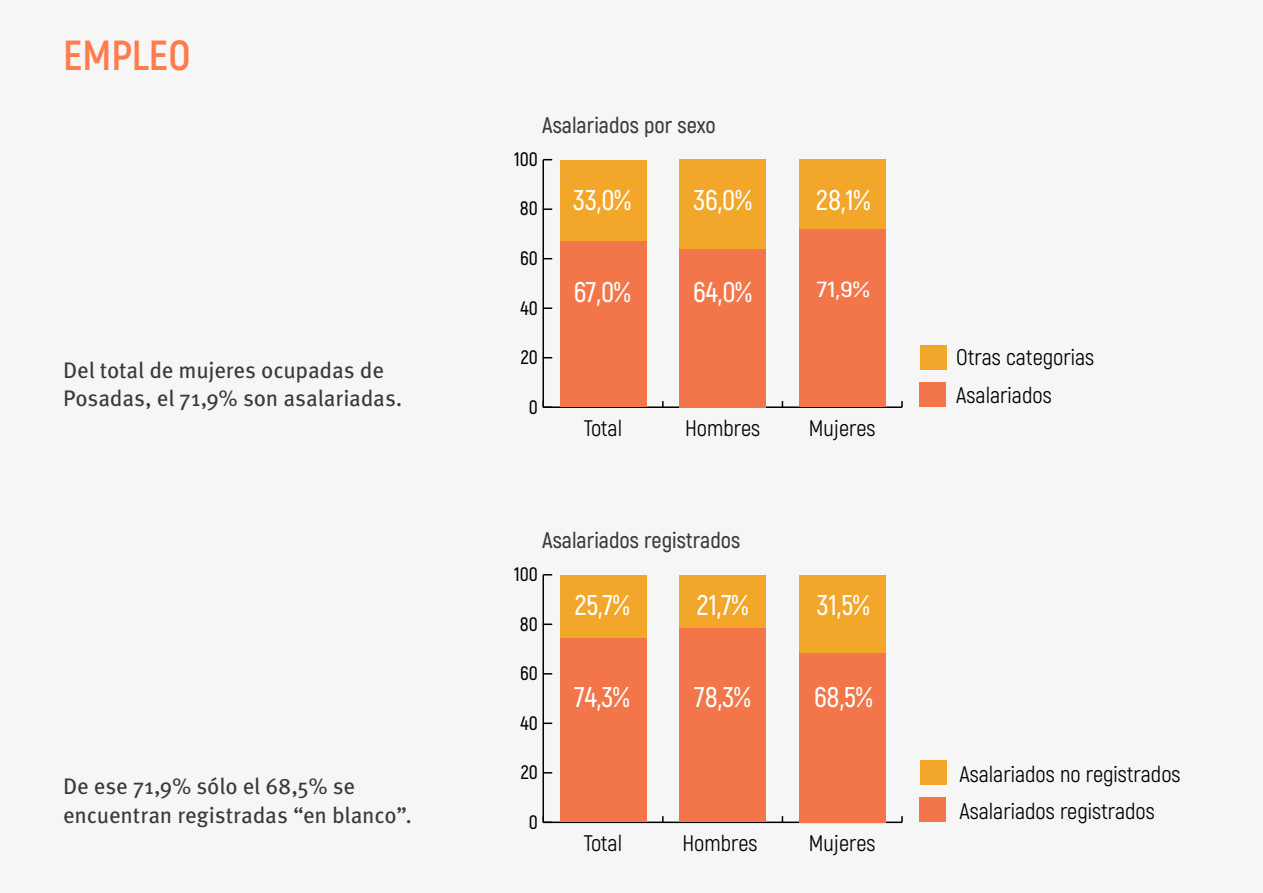
<style>
.page{position:relative;width:1263px;height:893px;background:#f6f6f6}
.page>*{position:absolute;margin:0;border:0;box-sizing:border-box;transform-origin:0 0}
.t1{font:700 42px "Akrobat";color:#ff7c4d}
.t2{font:600 28.5px "Akrobat";color:#fff}
.t3{font:22.5px/28.5px "Meta Pro";letter-spacing:-.005em;color:#3d383f}
.t4{font:22.5px/37.2px "Akrobat";color:#000}
.t5{font:600 22.5px "Akrobat";color:#3d383f}
.t6{font:600 21.9px "Akrobat";color:#fff;scale:1.3 1}
.t7{font:600 19.5px "Akrobat";color:#000}
</style>
<div class="page">
<hr style="left:543px;top:406px;width:359px;height:2px;background:#000">
<svg style="left:662px;top:401px;width:2px;height:6px"></svg>
<svg style="left:901px;top:401px;width:2px;height:6px"></svg>
<hr style="left:542px;top:160px;width:2px;height:247px;background:#000">
<svg style="left:542px;top:401px;width:10px;height:7px"></svg>
<svg style="left:544px;top:307px;width:8px;height:2px"></svg>
<svg style="left:544px;top:208px;width:8px;height:2px"></svg>
<div style="left:920px;top:345px;width:27px;height:25px;background:#f2a62a"></div>
<div style="left:560px;top:160px;width:86px;height:81px;background:#f2a62a"></div>
<div style="left:680px;top:160px;width:86px;height:89px;background:#f2a62a"></div>
<div style="left:799px;top:160px;width:86px;height:69px;background:#f2a62a"></div>
<div style="left:919px;top:382px;width:27px;height:25px;background:#f27649"></div>
<div style="left:560px;top:241px;width:86px;height:166px;background:#f27649"></div>
<div style="left:680px;top:249px;width:86px;height:158px;background:#f27649"></div>
<div style="left:799px;top:229px;width:86px;height:178px;background:#f27649"></div>
<hr style="left:543px;top:822px;width:359px;height:1px;background:#000">
<svg style="left:662px;top:816px;width:2px;height:6px"></svg>
<svg style="left:901px;top:816px;width:2px;height:6px"></svg>
<hr style="left:542px;top:575px;width:2px;height:247px;background:#000">
<svg style="left:542px;top:816px;width:10px;height:7px"></svg>
<svg style="left:544px;top:772px;width:8px;height:2px"></svg>
<svg style="left:544px;top:722px;width:8px;height:2px"></svg>
<svg style="left:544px;top:623px;width:8px;height:2px"></svg>
<div style="left:920px;top:760px;width:27px;height:25px;background:#f2a62a"></div>
<div style="left:560px;top:575px;width:86px;height:63px;background:#f2a62a"></div>
<div style="left:680px;top:575px;width:86px;height:53px;background:#f2a62a"></div>
<div style="left:799px;top:575px;width:86px;height:78px;background:#f2a62a"></div>
<div style="left:919px;top:797px;width:27px;height:25px;background:#f27649"></div>
<div style="left:560px;top:638px;width:86px;height:184px;background:#f27649"></div>
<div style="left:680px;top:628px;width:86px;height:194px;background:#f27649"></div>
<div style="left:799px;top:653px;width:86px;height:169px;background:#f27649"></div>
<h1 class="t1" style="left:63px;top:29px;width:129px">EMPLEO</h1>
<p class="t3" style="left:63px;top:354px;width:341px">Del total de mujeres ocupadas de<br>Posadas, el 71,9% son asalariadas.</p>
<p class="t3" style="left:63px;top:770px;width:350px">De ese 71,9% sólo el 68,5% se encuentran registradas “en blanco”.</p>
<p class="t5" style="left:542px;top:112px;width:175px">Asalariados por sexo</p>
<p class="t7" style="left:514px;top:147px;width:25px">100</p>
<p class="t7" style="left:520px;top:197px;width:19px">80</p>
<p class="t7" style="left:520px;top:246px;width:19px">60</p>
<p class="t7" style="left:520px;top:296px;width:19px">40</p>
<p class="t7" style="left:521px;top:345px;width:18px">20</p>
<p class="t7" style="left:529px;top:395px;width:10px">0</p>
<p class="t2" style="left:573px;top:183px;width:59px">33,0%</p>
<p class="t2" style="left:574px;top:275px;width:58px">67,0%</p>
<p class="t2" style="left:693px;top:183px;width:60px">36,0%</p>
<p class="t2" style="left:693px;top:275px;width:60px">64,0%</p>
<p class="t2" style="left:816px;top:183px;width:55px">28,1%</p>
<p class="t6" style="left:817px;top:276px;width:42px">71,9%</p>
<p class="t4" style="left:584px;top:409px;width:40px">Total</p>
<p class="t4" style="left:685px;top:409px;width:77px">Hombres</p>
<p class="t4" style="left:809px;top:409px;width:68px">Mujeres</p>
<p class="t5" style="left:542px;top:527px;width:200px">Asalariados registrados</p>
<p class="t7" style="left:514px;top:562px;width:25px">100</p>
<p class="t7" style="left:520px;top:612px;width:19px">80</p>
<p class="t7" style="left:520px;top:661px;width:19px">60</p>
<p class="t7" style="left:520px;top:711px;width:19px">40</p>
<p class="t7" style="left:521px;top:760px;width:18px">20</p>
<p class="t7" style="left:529px;top:810px;width:10px">0</p>
<p class="t2" style="left:575px;top:587px;width:56px">25,7%</p>
<p class="t2" style="left:575px;top:679px;width:56px">74,3%</p>
<p class="t2" style="left:697px;top:587px;width:53px">21,7%</p>
<p class="t2" style="left:694px;top:679px;width:58px">78,3%</p>
<p class="t2" style="left:817px;top:587px;width:54px">31,5%</p>
<p class="t2" style="left:814px;top:679px;width:60px">68,5%</p>
<p class="t4" style="left:584px;top:824px;width:40px">Total</p>
<p class="t4" style="left:682px;top:824px;width:77px">Hombres</p>
<p class="t4" style="left:809px;top:824px;width:68px">Mujeres</p>
<p class="t4" style="left:956px;top:339px;width:140px">Otras categorias<br>Asalariados</p>
<p class="t4" style="left:959px;top:756px;width:223px">Asalariados no registrados<br>Asalariados registrados</p>
</div>
